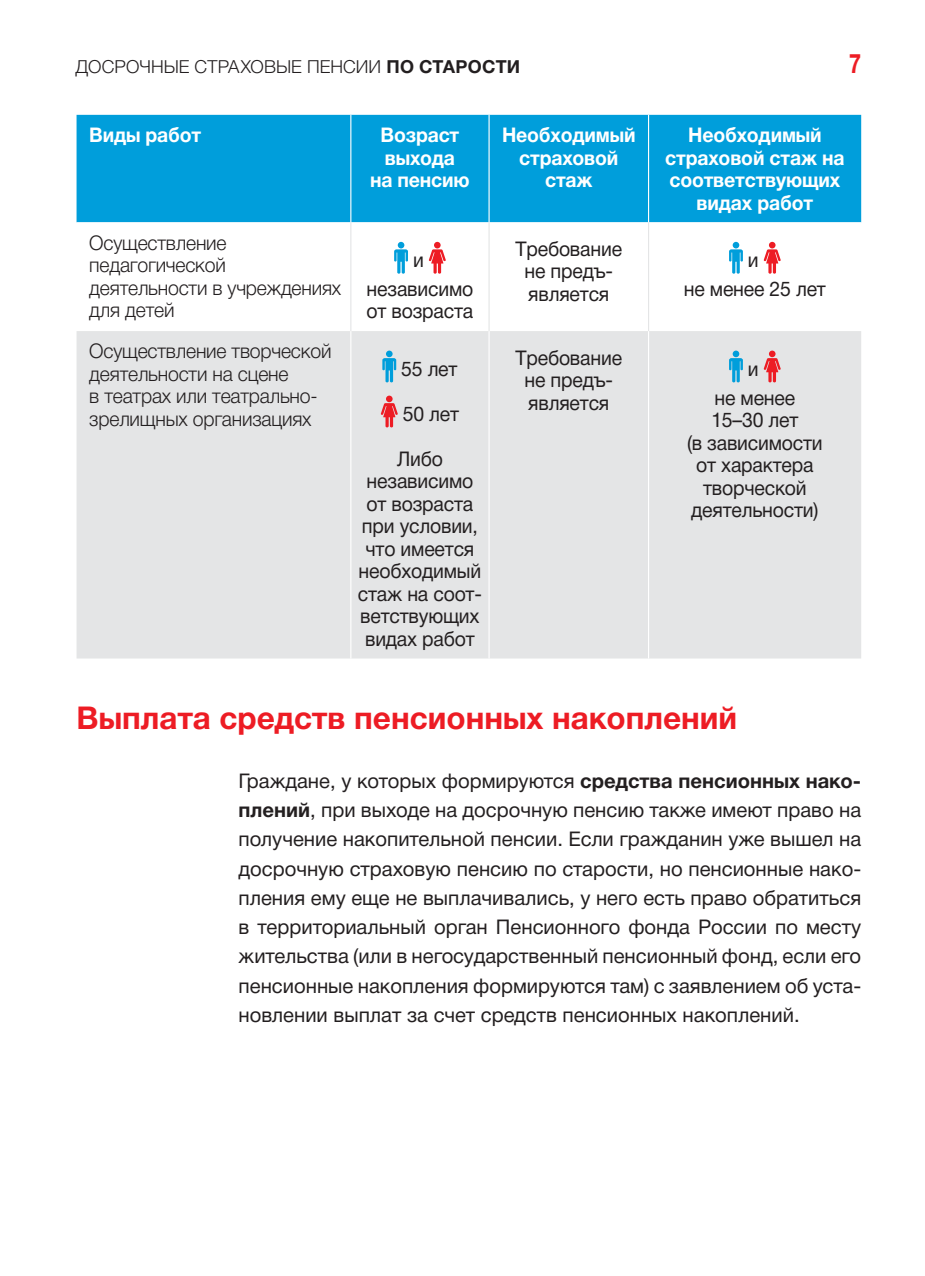
<style>
.page{position:relative;width:925px;height:1276px;background:#fff}
.page>*{position:absolute;margin:0;border:0;box-sizing:border-box;transform-origin:0 0}
.t1{font:700 31.5px "Helvetica Neue Cyr";color:#ed1c24}
.t2{font:700 27px "Helvetica Neue Cyr";color:#ed1c24;scale:.8 1}
.t3{font:20.25px/29.2px "Helvetica Neue Cyr";letter-spacing:-.01em;color:#231f20;text-align:justify}
.t4{font:20.25px/22.5px "Helvetica Neue Cyr";letter-spacing:-.01em;color:#231f20;text-align:center;scale:.96 1}
.t5{font:300 20.25px/22.5px "Helvetica Neue Cyr";letter-spacing:-.01em;color:#231f20;scale:.96 1}
.t6{font:700 20.25px/22.5px "Helvetica Neue Cyr";letter-spacing:-.01em;color:#fff;text-align:center;scale:.96 1}
.t7{font:300 18px "Helvetica Neue Cyr";letter-spacing:.005em;color:#231f20}
.s1{font-weight:700}
</style>
<div class="page">
<div style="left:77px;top:115px;width:784px;height:107px;background:#009edb"></div>
<svg style="left:77px;top:222px;width:784px;height:109px"></svg>
<div style="left:77px;top:331px;width:784px;height:327px;background:#e4e5e6"></div>
<hr style="left:350px;top:115px;width:1px;height:107px;background:#fff">
<hr style="left:488px;top:115px;width:2px;height:107px;background:#fff">
<hr style="left:648px;top:115px;width:1px;height:107px;background:#fff">
<hr style="left:350px;top:331px;width:1px;height:327px;background:#fff">
<hr style="left:488px;top:331px;width:2px;height:327px;background:#fff">
<hr style="left:648px;top:331px;width:1px;height:327px;background:#fff">
<hr style="left:350px;top:222px;width:1px;height:109px;background:#e4e5e6">
<hr style="left:488px;top:222px;width:2px;height:109px;background:#e4e5e6">
<hr style="left:648px;top:222px;width:1px;height:109px;background:#e4e5e6">
<svg style="left:394px;top:242px;width:14px;height:32px"></svg>
<div style="left:434px;top:242px;width:7px;height:6px;background:#ed1c24;border-radius:50%"></div>
<svg style="left:429px;top:249px;width:17px;height:25px"></svg>
<svg style="left:729px;top:242px;width:14px;height:32px"></svg>
<svg style="left:763px;top:242px;width:18px;height:32px"></svg>
<div style="left:386px;top:350px;width:7px;height:7px;background:#009edb;border-radius:50%"></div>
<svg style="left:382px;top:358px;width:14px;height:24px"></svg>
<div style="left:386px;top:395px;width:7px;height:7px;background:#ed1c24;border-radius:50%"></div>
<svg style="left:381px;top:403px;width:17px;height:24px"></svg>
<div style="left:733px;top:350px;width:6px;height:7px;background:#009edb;border-radius:50%"></div>
<svg style="left:729px;top:358px;width:14px;height:24px"></svg>
<div style="left:769px;top:350px;width:6px;height:7px;background:#ed1c24;border-radius:50%"></div>
<svg style="left:763px;top:358px;width:18px;height:24px"></svg>
<p class="t7" style="left:75px;top:61px;width:446px">ДОСРОЧНЫЕ СТРАХОВЫЕ ПЕНСИИ <span class="s1">ПО СТАРОСТИ</span></p>
<h2 class="t2" style="left:849px;top:54px;width:17px">7</h2>
<p class="t6" style="left:89px;top:126px;width:118px">Виды работ</p>
<p class="t6" style="left:370px;top:126px;width:105px">Возраст выхода<br>на пенсию</p>
<p class="t6" style="left:502px;top:126px;width:140px">Необходимый страховой стаж</p>
<p class="t6" style="left:665px;top:126px;width:188px">Необходимый страховой стаж на соответствующих видах работ</p>
<p class="t5" style="left:89px;top:234px;width:264px">Осуществление педагогической деятельности в учреждениях для детей</p>
<p class="t4" style="left:515px;top:240px;width:113px">Требование не предъ&shy;является</p>
<p class="t4" style="left:367px;top:248px;width:113px;line-height:28.8px">и независимо</p>
<p class="t4" style="left:366px;top:302px;width:113px">от возраста</p>
<p class="t4" style="left:684px;top:248px;width:149px;line-height:28.8px">и<br>не менее 25 лет</p>
<p class="t5" style="left:89px;top:342px;width:254px">Осуществление творческой деятельности на сцене<br>в театрах или театрально&shy;зрелищных организациях</p>
<p class="t4" style="left:401px;top:360px;width:60px">55 лет</p>
<p class="t4" style="left:403px;top:405px;width:60px">50 лет</p>
<p class="t4" style="left:358px;top:450px;width:131px">Либо независимо от возраста при условии, что имеется необходимый стаж на соот&shy;ветствующих видах работ</p>
<p class="t4" style="left:515px;top:349px;width:113px">Требование не предъ&shy;является</p>
<p class="t4" style="left:714px;top:356px;width:86px;line-height:28.8px">и<br>не менее</p>
<p class="t4" style="left:687px;top:411px;width:143px">15–30 лет<br>(в зависимости от характера творческой деятельности)</p>
<h1 class="t1" style="left:77px;top:707px;width:662px">Выплата средств пенсионных накоплений</h1>
<p class="t3" style="left:239px;top:768px;width:624px">Граждане, у которых формируются <span class="s1">средства пенсионных нако&shy;плений</span>, при выходе на досрочную пенсию также имеют право на получение накопительной пенсии. Если гражданин уже вышел на досрочную страховую пенсию по старости, но пенсионные нако&shy;пления ему еще не выплачивались, у него есть право обратиться в территориальный орган Пенсионного фонда России по месту жительства (или в негосударственный пенсионный фонд, если его пенсионные накопления формируются там) с заявлением об уста&shy;новлении выплат за счет средств пенсионных накоплений.</p>
</div>
